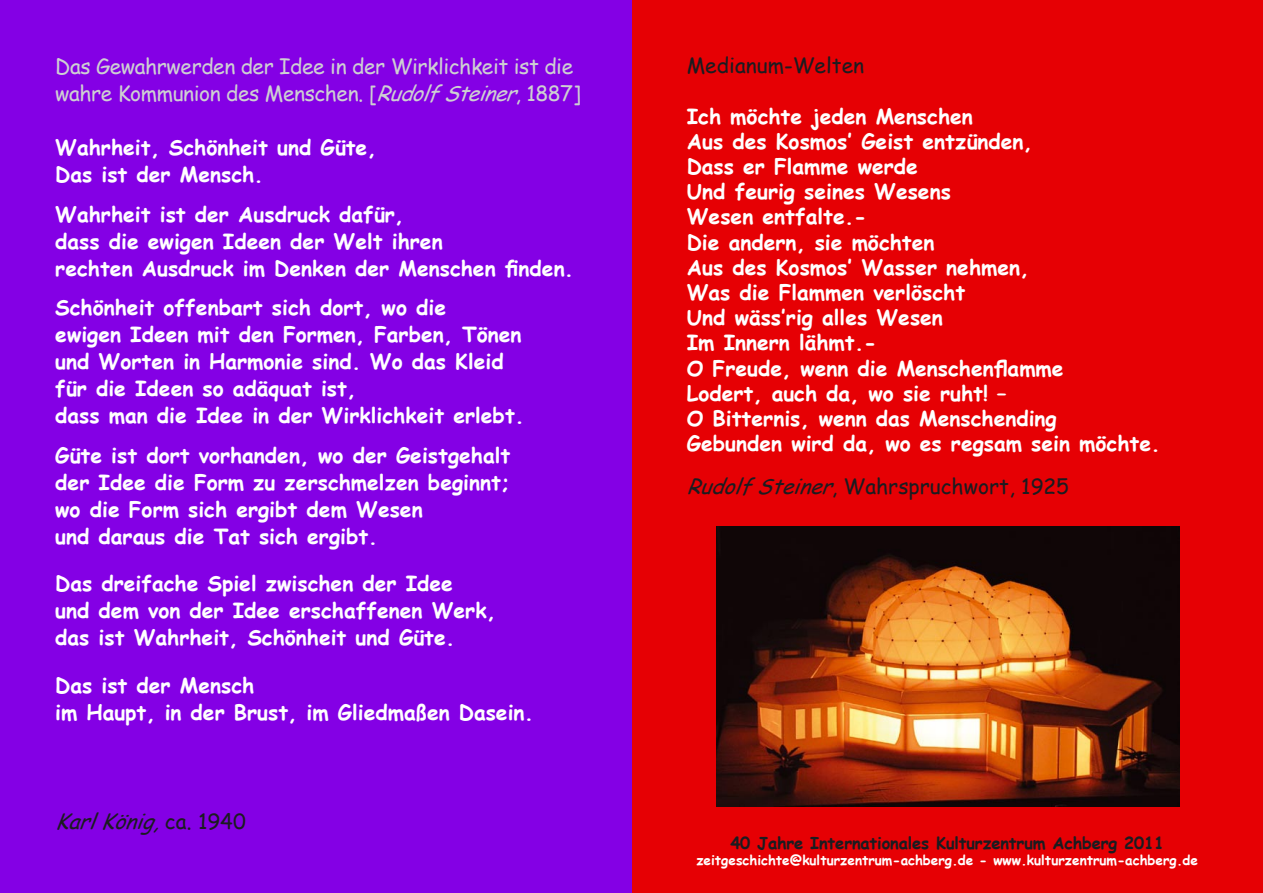
<style>
.page{position:relative;width:1263px;height:893px;background:#fff}
.page>*{position:absolute;margin:0;border:0;box-sizing:border-box;transform-origin:0 0}
.heading_2{font:700 21px "Comic Sans MS";color:#fff}
.t1{font:21px/27px "Comic Sans MS";letter-spacing:-.02em;color:#ced0d2}
.heading_1{font:21px "Comic Sans MS";color:#1b1c20}
.heading_1-2{font:700 21px "Comic Sans MS";color:#fff}
.t2{font:italic 21px "Comic Sans MS";color:#1b1c20}
.t3{font:700 16.5px "Comic Sans MS";letter-spacing:-.01em;color:#1b1c20}
.t4{font:700 13.5px "Comic Sans MS";color:#fff}
.s1{font-style:italic}
.s2{font-style:normal}
</style>
<div class="page">
<div style="left:631px;top:0;width:632px;height:893px;background:#e60004"></div>
<div style="left:0;top:0;width:631px;height:893px;background:#8400e5"></div>
<img style="left:716px;top:526px;width:464px;height:281px">
<p class="t1" style="left:55px;top:52px;width:527px">Das Gewahrwerden der Idee in der Wirklichkeit ist die wahre Kommunion des Menschen. [<span class="s1">RudolfSteiner</span>, 1887]</p>
<p class="heading_2" style="left:55px;top:132px;width:323px">Wahrheit, Schönheit und Güte,</p>
<p class="heading_2" style="left:55px;top:159px;width:210px">Das ist der Mensch.</p>
<p class="heading_2" style="left:55px;top:198px;width:350px">Wahrheit ist der Ausdruck dafür,</p>
<p class="heading_2" style="left:55px;top:225px;width:389px">dass die ewigen Ideen der Welt ihren</p>
<p class="heading_2" style="left:55px;top:252px;width:520px">rechten Ausdruck im Denken der Menschen finden.</p>
<p class="heading_2" style="left:55px;top:292px;width:392px">Schönheit offenbart sich dort, wo die</p>
<p class="heading_2" style="left:55px;top:319px;width:468px">ewigen Ideen mit den Formen, Farben, Tönen</p>
<p class="heading_2" style="left:55px;top:346px;width:450px">und Worten in Harmonie sind. Wo das Kleid</p>
<p class="heading_2" style="left:55px;top:373px;width:302px">für die Ideen so adäquat ist,</p>
<p class="heading_2" style="left:55px;top:400px;width:470px">dass man die Idee in der Wirklichkeit erlebt.</p>
<p class="heading_2" style="left:55px;top:440px;width:457px">Güte ist dort vorhanden, wo der Geistgehalt</p>
<p class="heading_2" style="left:55px;top:467px;width:456px">der Idee die Form zu zerschmelzen beginnt;</p>
<p class="heading_2" style="left:55px;top:494px;width:369px">wo die Form sich ergibt dem Wesen</p>
<p class="heading_2" style="left:55px;top:521px;width:324px">und daraus die Tat sich ergibt.</p>
<p class="heading_1-2" style="left:55px;top:568px;width:399px">Das dreifache Spiel zwischen der Idee</p>
<p class="heading_2" style="left:55px;top:595px;width:442px">und dem von der Idee erschaffenen Werk,</p>
<p class="heading_2" style="left:55px;top:622px;width:401px">das ist Wahrheit, Schönheit und Güte.</p>
<p class="heading_1-2" style="left:55px;top:669px;width:200px">Das ist der Mensch</p>
<p class="heading_2" style="left:55px;top:696px;width:480px">im Haupt, in der Brust, im Gliedmaßen Dasein.</p>
<p class="t2" style="left:55px;top:806px;width:192px">KarlKönig,<span class="s2">c a . 1 9 4 0</span></p>
<p class="heading_1" style="left:687px;top:50px;width:179px">Medianum-Welten</p>
<p class="heading_2" style="left:687px;top:100px;width:288px">Ich möchte jeden Menschen</p>
<p class="heading_2" style="left:687px;top:126px;width:347px">Aus des Kosmos‛ Geist entzünden,</p>
<p class="heading_2" style="left:687px;top:151px;width:233px">Dass er Flamme werde</p>
<p class="heading_2" style="left:687px;top:176px;width:266px">Und feurig seines Wesens</p>
<p class="heading_2" style="left:687px;top:201px;width:181px">Wesen entfalte.-</p>
<p class="heading_2" style="left:687px;top:226px;width:249px">Die andern, sie möchten</p>
<p class="heading_2" style="left:687px;top:252px;width:344px">Aus des Kosmos‛ Wasser nehmen,</p>
<p class="heading_2" style="left:687px;top:277px;width:280px">Was die Flammen verlöscht</p>
<p class="heading_2" style="left:687px;top:302px;width:258px">Und wäss‛rig alles Wesen</p>
<p class="heading_2" style="left:687px;top:327px;width:191px">Im Innern lähmt.-</p>
<p class="heading_2" style="left:687px;top:352px;width:378px">O Freude, wenn die Menschenflamme</p>
<p class="heading_2" style="left:687px;top:378px;width:321px">Lodert, auch da, wo sie ruht! –</p>
<p class="heading_2" style="left:687px;top:403px;width:371px">O Bitternis, wenn das Menschending</p>
<p class="heading_2" style="left:687px;top:428px;width:475px">Gebunden wird da, wo es regsam sein möchte.</p>
<p class="heading_1" style="left:687px;top:471px;width:384px"><span class="s1">RudolfSteiner</span>, Wahrspruchwort, 1925</p>
<p class="t3" style="left:730px;top:831px;width:435px">40 Jahre Internationales Kulturzentrum Achberg 2011</p>
<p class="t4" style="left:696px;top:850px;width:503px">zeitgeschichte@kulturzentrum-achberg.de - www.kulturzentrum-achberg.de</p>
</div>
